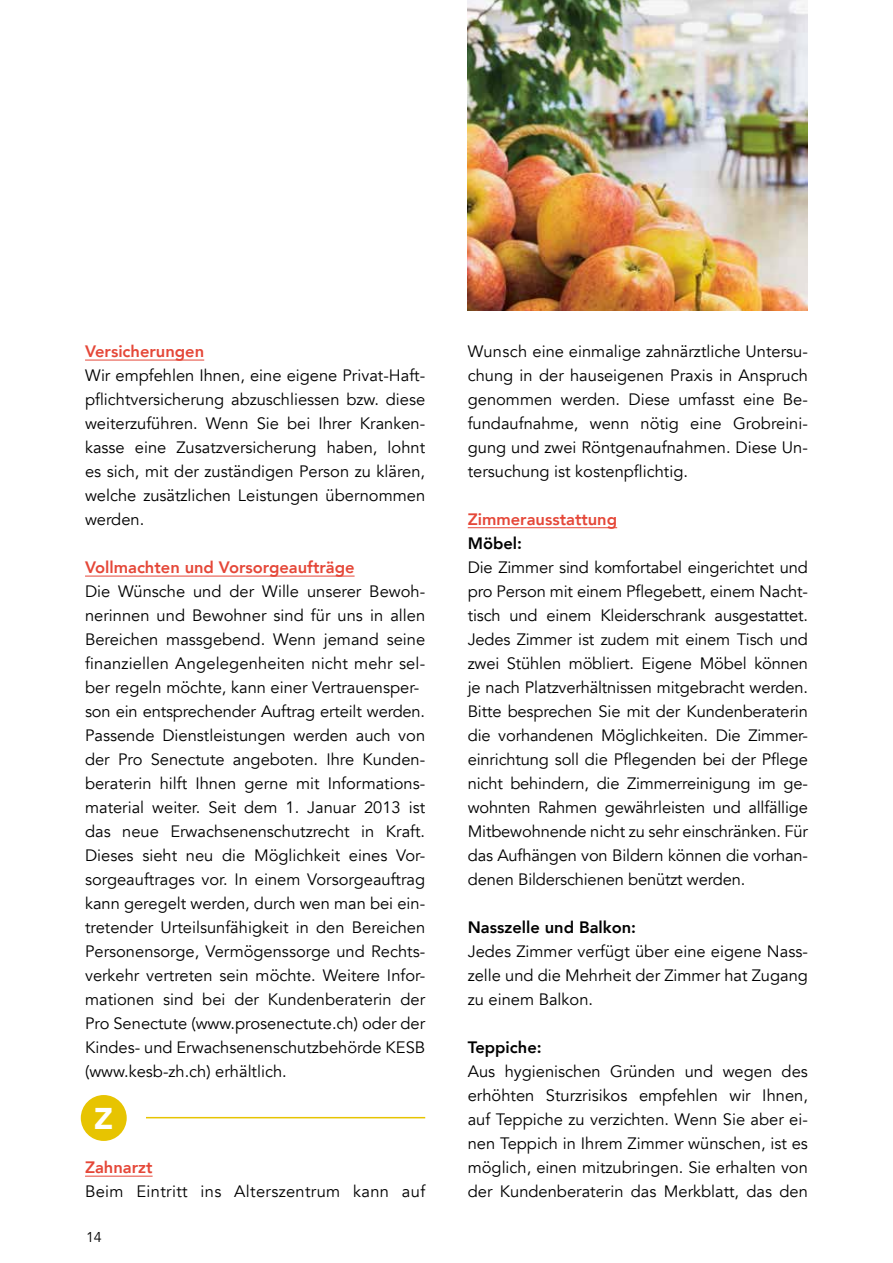
<style>
.page{position:relative;width:893px;height:1263px;background:#fff}
.page>*{position:absolute;margin:0;border:0;box-sizing:border-box;transform-origin:0 0}
.t1{font:900 30px "Avenir";color:#fff}
.t2{font:16.5px/24px "Avenir";color:#000;text-align:justify}
.t3{font:800 16.5px "Avenir";color:#e54738}
.t4{font:16.5px "Avenir";letter-spacing:.02em;color:#000}
.t5{font:800 16.5px "Avenir";color:#000}
.t6{font:14.25px "Avenir";color:#000}
</style>
<div class="page">
<hr style="left:85px;top:360px;width:119px;height:1px;background:#e54738">
<hr style="left:85px;top:576px;width:270px;height:1px;background:#e54738">
<hr style="left:85px;top:1176px;width:68px;height:1px;background:#e54738">
<hr style="left:468px;top:527px;width:149px;height:1px;background:#e54738">
<img style="left:468px;top:0;width:340px;height:310px">
<div style="left:81px;top:1095px;width:46px;height:46px;background:#e7c401;border-radius:50%"></div>
<hr style="left:146px;top:1117px;width:279px;height:1px;background:#e7c401">
<p class="t3" style="left:85px;top:338px;width:121px">Versicherungen</p>
<p class="t2" style="left:85px;top:364px;width:342px">Wir empfehlen Ihnen, eine eigene Privat-Haft&shy;pflichtversicherung abzuschliessen bzw. diese weiterzuführen. Wenn Sie bei Ihrer Kranken&shy;kasse eine Zusatzversicherung haben, lohnt es sich, mit der zuständigen Person zu klären, welche zusätzlichen Leistungen übernommen werden.</p>
<p class="t3" style="left:85px;top:554px;width:271px">Vollmachten und Vorsorgeaufträge</p>
<p class="t2" style="left:85px;top:580px;width:342px;text-align:left">Die Wünsche und der Wille unserer Bewoh&shy;nerinnen und Bewohner sind für uns in allen Bereichen massgebend. Wenn jemand seine finanziellen Angelegenheiten nicht mehr sel&shy;ber regeln möchte, kann einer Vertrauensper&shy;son ein entsprechender Auftrag erteilt werden.<br>Passende Dienstleistungen werden auch von der Pro Senectute angeboten. Ihre Kunden&shy;beraterin hilft Ihnen gerne mit Informations&shy;material weiter. Seit dem 1. Januar 2013 ist das neue Erwachsenenschutzrecht in Kraft.<br>Dieses sieht neu die Möglichkeit eines Vor&shy;sorgeauftrages vor. In einem Vorsorgeauftrag kann geregelt werden, durch wen man bei ein&shy;tretender Urteilsunfähigkeit in den Bereichen Personensorge, Vermögenssorge und Rechts&shy;verkehr vertreten sein möchte. Weitere Infor&shy;mationen sind bei der Kundenberaterin der Pro Senectute (www.prosenectute.ch) oder der Kindes- und Erwachsenenschutzbehörde KESB (www.kesb-zh.ch) erhältlich.</p>
<h1 class="t1" style="left:94px;top:1093px;width:20px">Z</h1>
<p class="t3" style="left:85px;top:1155px;width:69px">Zahnarzt</p>
<p class="t4" style="left:85px;top:1182px;width:342px">Beim Eintritt ins Alterszentrum kann auf</p>
<p class="t6" style="left:86px;top:1228px;width:17px">14</p>
<p class="t2" style="left:468px;top:339px;width:342px">Wunsch eine einmalige zahnärztliche Untersu&shy;chung in der hauseigenen Praxis in Anspruch genommen werden. Diese umfasst eine Be&shy;fundaufnahme, wenn nötig eine Grobreini&shy;gung und zwei Röntgenaufnahmen. Diese Un&shy;tersuchung ist kostenpflichtig.</p>
<p class="t3" style="left:468px;top:506px;width:151px">Zimmerausstattung</p>
<p class="t5" style="left:468px;top:530px;width:56px">Möbel:</p>
<p class="t2" style="left:468px;top:555px;width:342px">Die Zimmer sind komfortabel eingerichtet und pro Person mit einem Pflegebett, einem Nacht&shy;tisch und einem Kleiderschrank ausgestattet.<br>Jedes Zimmer ist zudem mit einem Tisch und zwei Stühlen möbliert. Eigene Möbel können je nach Platzverhältnissen mitgebracht werden.<br>Bitte besprechen Sie mit der Kundenberaterin die vorhandenen Möglichkeiten. Die Zimmer&shy;einrichtung soll die Pflegenden bei der Pflege nicht behindern, die Zimmerreinigung im ge&shy;wohnten Rahmen gewährleisten und allfällige Mitbewohnende nicht zu sehr einschränken. Für das Aufhängen von Bildern können die vorhan&shy;denen Bilderschienen benützt werden.</p>
<p class="t5" style="left:468px;top:914px;width:170px">Nasszelle und Balkon:</p>
<p class="t2" style="left:468px;top:939px;width:342px">Jedes Zimmer verfügt über eine eigene Nass&shy;zelle und die Mehrheit der Zimmer hat Zugang zu einem Balkon.</p>
<p class="t5" style="left:468px;top:1034px;width:75px">Teppiche:</p>
<p class="t2" style="left:468px;top:1059px;width:342px">Aus hygienischen Gründen und wegen des erhöhten Sturzrisikos empfehlen wir Ihnen, auf Teppiche zu verzichten. Wenn Sie aber ei&shy;nen Teppich in Ihrem Zimmer wünschen, ist es möglich, einen mitzubringen. Sie erhalten von der Kundenberaterin das Merkblatt, das den</p>
</div>
